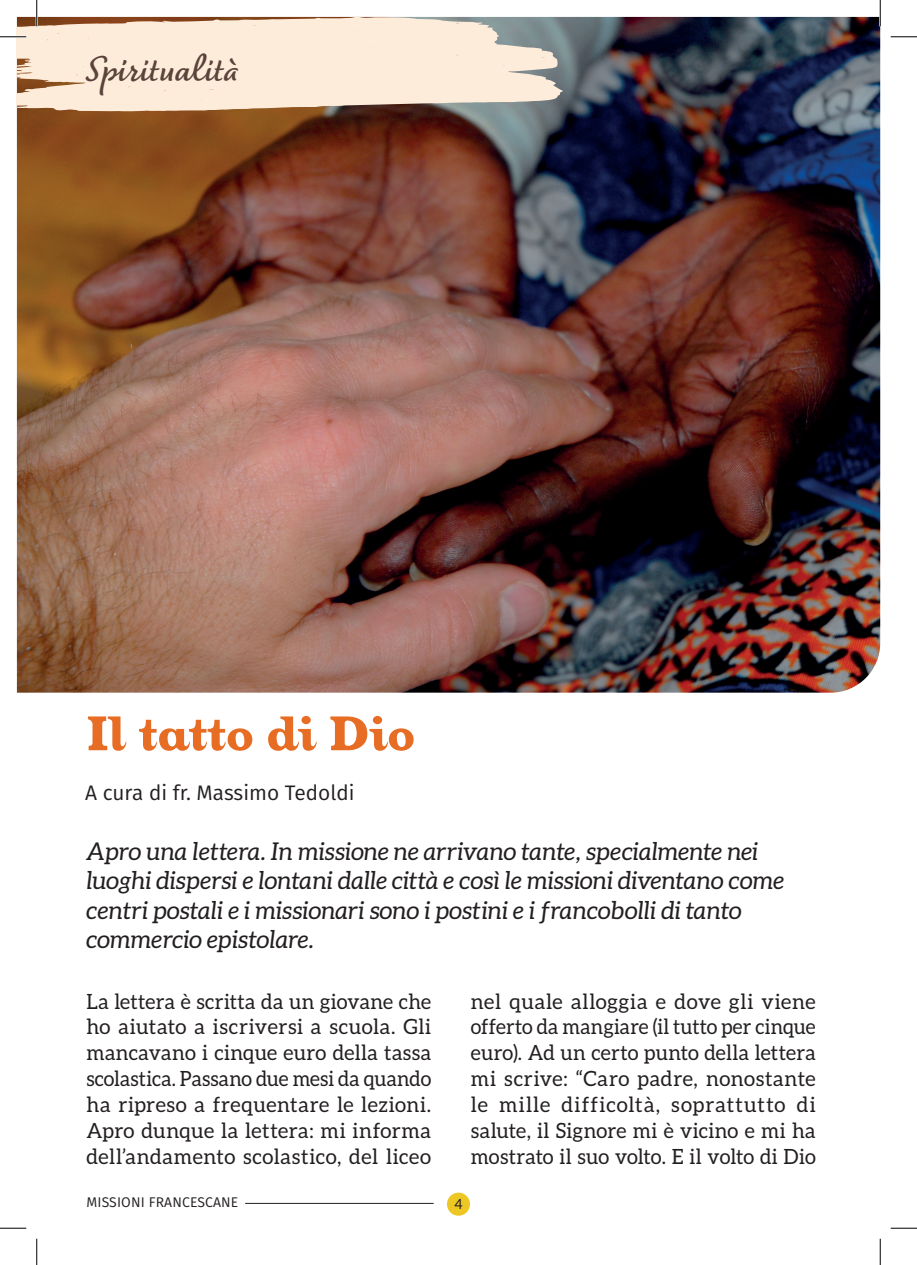
<style>
.page{position:relative;width:917px;height:1265px;background:#fff}
.page>*{position:absolute;margin:0;border:0;box-sizing:border-box;transform-origin:0 0}
.t1{font:900 52.5px "Oxtail OT";letter-spacing:-.025em;color:#e76c24}
.t2{font:700 40.25px "Dolce";color:#5b433c}
.t3{font:italic 24.5px/29.4px "Aleo";color:#231f20}
.testo{font:21px/25.9px "Aleo";letter-spacing:.02em;color:#231f20;text-align:justify}
.t4{font:21px "Fira Sans";color:#231f20}
.t5{font:14px "Fira Sans";letter-spacing:.01em;color:#231f20}
.t6{font:14px "Aleo";color:#231f20}
</style>
<div class="page">
<div style="left:447px;top:1192px;width:23px;height:23px;background:#edc824;border-radius:50%"></div>
<hr style="left:245px;top:1202px;width:189px;height:1px;background:#231f20">
<img style="left:17px;top:17px;width:863px;height:675px">
<svg style="left:17px;top:17px;width:546px;height:94px;background:#ebd9c8"></svg>
<hr style="left:0;top:36px;width:26px;height:2px;background:#fff">
<hr style="left:36px;top:0;width:2px;height:26px;background:#fff">
<hr style="left:879px;top:0;width:2px;height:26px;background:#fff">
<svg style="left:0;top:36px;width:26px;height:1px"></svg>
<svg style="left:891px;top:36px;width:26px;height:1px"></svg>
<svg style="left:0;top:1227px;width:26px;height:1px"></svg>
<svg style="left:891px;top:1227px;width:26px;height:1px"></svg>
<svg style="left:36px;top:0;width:1px;height:26px"></svg>
<svg style="left:36px;top:1238px;width:1px;height:26px"></svg>
<svg style="left:880px;top:0;width:1px;height:26px"></svg>
<svg style="left:880px;top:1238px;width:1px;height:26px"></svg>
<p class="t2" style="left:86px;top:48px;width:154px">Spiritualità</p>
<p class="t1" style="left:86px;top:705px;width:331px">Il tatto di Dio</p>
<p class="t4" style="left:85px;top:776px;width:271px">A cura di fr. Massimo Tedoldi</p>
<p class="t3" style="left:86px;top:835px;width:699px">Apro una lettera. In missione ne arrivano tante, specialmente nei luoghi dispersi e lontani dalle città e così le missioni diventano come centri postali e i missionari sono i postini e i francobolli di tanto commercio epistolare.</p>
<p class="testo" style="left:86px;top:987px;width:346px">La lettera è scritta da un giovane che ho aiutato a iscriversi a scuola. Gli mancavano i cinque euro della tassa scolastica. Passano due mesi da quando ha ripreso a frequentare le lezioni.<br>Apro dunque la lettera: mi informa dell’andamento scolastico, del liceo</p>
<p class="testo" style="left:471px;top:987px;width:346px">nel quale alloggia e dove gli viene offerto da mangiare (il tutto per cinque euro). Ad un certo punto della lettera mi scrive: “Caro padre, nonostante le mille difficoltà, soprattutto di salute, il Signore mi è vicino e mi ha mostrato il suo volto. E il volto di Dio</p>
<p class="t5" style="left:86px;top:1190px;width:153px">MISSIONI FRANCESCANE</p>
<p class="t6" style="left:454px;top:1195px;width:10px">4</p>
</div>
